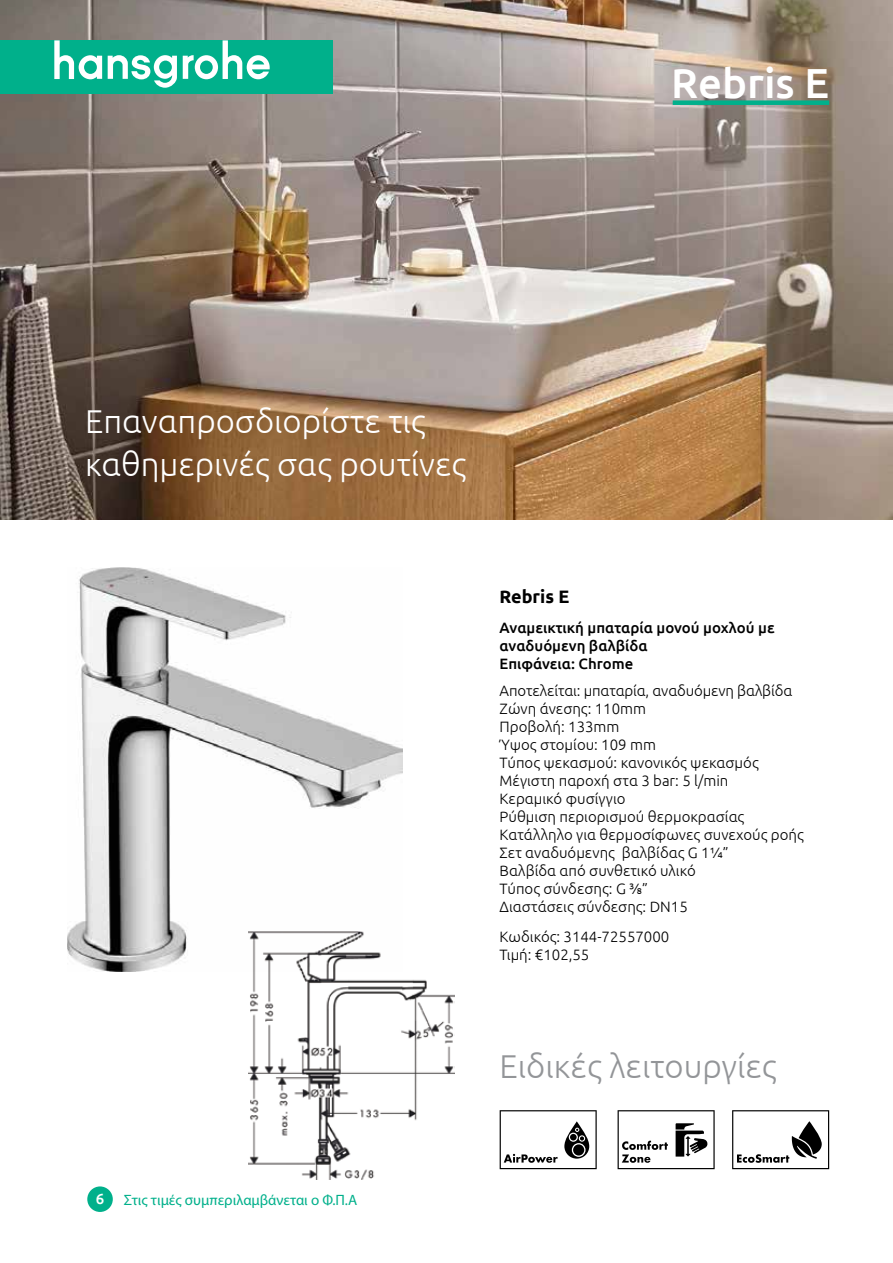
<style>
.page{position:relative;width:893px;height:1263px;background:#fff}
.page>*{position:absolute;margin:0;border:0;box-sizing:border-box;transform-origin:0 0}
.t1{font:500 42px "Ubuntu";color:#fff}
.t2{font:300 33px/43.2px "Ubuntu";color:#fff}
.t3{font:300 33px "Ubuntu";color:#939598}
.t4{font:700 18px "Ubuntu";color:#000}
.t5{font:300 15px/18px "Ubuntu";color:#000}
.t6{font:500 15px/18px "Ubuntu";color:#000}
.t7{font:15px "Myriad Pro";color:#00b08b}
.t8{font:500 15px "Ubuntu";color:#fff}
</style>
<div class="page">
<div style="left:87px;top:1186px;width:26px;height:26px;background:#00b08b;border-radius:50%"></div>
<img style="left:68px;top:567px;width:335px;height:405px">
<img style="left:248px;top:931px;width:207px;height:248px">
<img style="left:0;top:0;width:893px;height:519px">
<div style="left:673px;top:100px;width:156px;height:5px;background:#00b08b"></div>
<svg style="left:500px;top:1110px;width:97px;height:59px"></svg>
<div style="left:573px;top:1144px;width:11px;height:11px;background:#000;border-radius:50%"></div>
<div style="left:570px;top:1134px;width:7px;height:6px;background:#000;border-radius:50%"></div>
<svg style="left:618px;top:1110px;width:97px;height:59px"></svg>
<svg style="left:732px;top:1110px;width:97px;height:59px"></svg>
<div style="left:0;top:40px;width:333px;height:54px;background:#00b08b"></div>
<svg style="left:54px;top:40px;width:216px;height:48px"></svg>
<hr style="left:892px;top:40px;width:1px;height:54px;background:#00b08b">
<h1 class="t1" style="left:671px;top:56px;width:160px">Rebris E</h1>
<h2 class="t2" style="left:85px;top:399px;width:383px">Επαναπροσδιορίστε τις καθημερινές σας ρουτίνες</h2>
<p class="t4" style="left:500px;top:585px;width:71px">Rebris Ε</p>
<p class="t6" style="left:500px;top:618px;width:277px">Αναμεικτική μπαταρία μονού μοχλού με αναδυόμενη βαλβίδα<br>Επιφάνεια: Chrome</p>
<p class="t5" style="left:500px;top:681px;width:306px">Αποτελείται: μπαταρία, αναδυόμενη βαλβίδα<br>Ζώνη άνεσης: 110mm<br>Προβολή: 133mm<br>Ύψος στομίου: 109 mm<br>Τύπος ψεκασμού: κανονικός ψεκασμός<br>Μέγιστη παροχή στα 3 bar: 5 l/min<br>Κεραμικό φυσίγγιο<br>Ρύθμιση περιορισμού θερμοκρασίας<br>Κατάλληλο για θερμοσίφωνες συνεχούς ροής<br>Σετ αναδυόμενης βαλβίδας G 1¼”<br>Βαλβίδα από συνθετικό υλικό<br>Τύπος σύνδεσης: G ⅜”<br>Διαστάσεις σύνδεσης: DN15</p>
<p class="t5" style="left:500px;top:927px;width:171px">Κωδικός: 3144-72557000<br>Τιμή: €102,55</p>
<h2 class="t3" style="left:500px;top:1046px;width:279px">Ειδικές λειτουργίες</h2>
<p class="t8" style="left:96px;top:1189px;width:10px">6</p>
<p class="t7" style="left:124px;top:1190px;width:235px">Στις τιμές συμπεριλαμβάνεται ο Φ.Π.Α</p>
</div>
